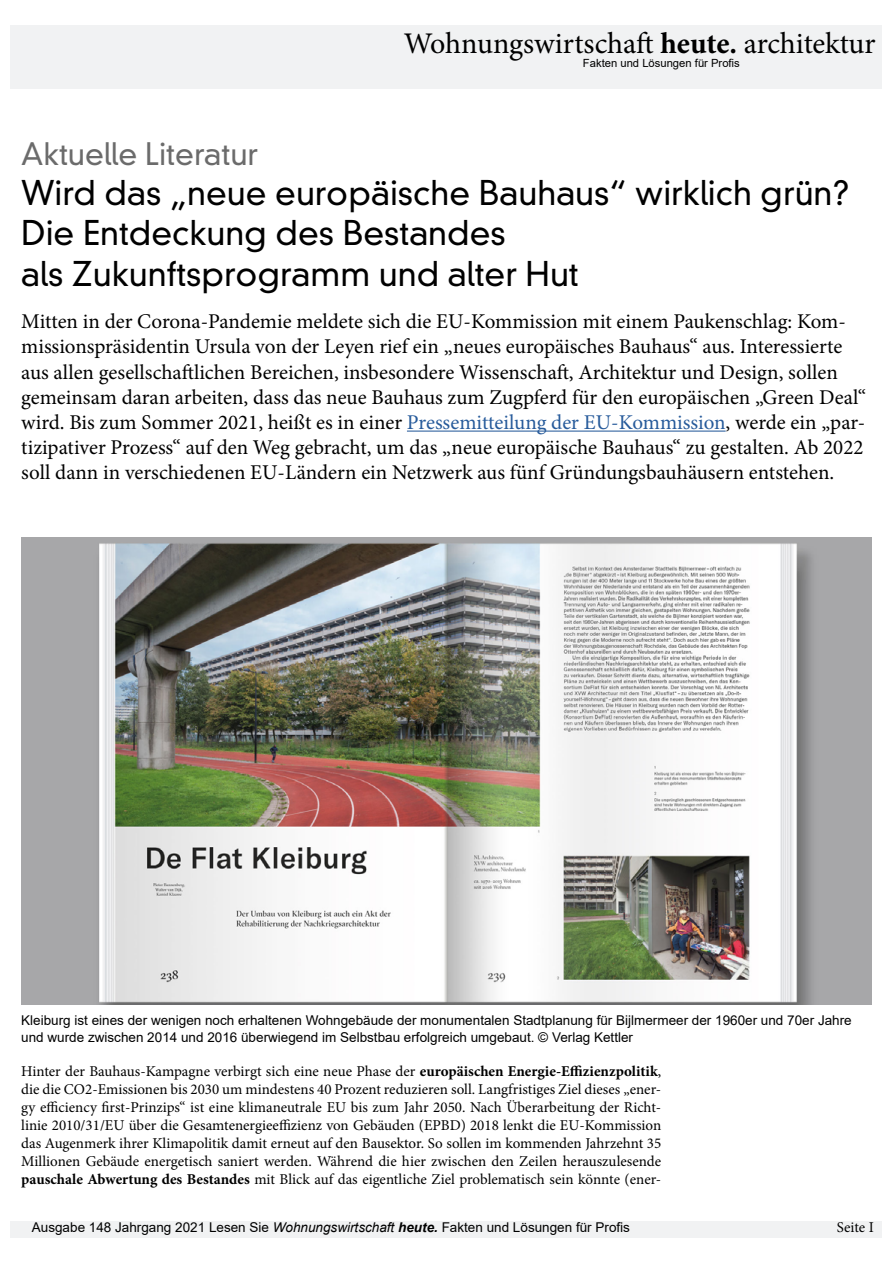
<style>
.page{position:relative;width:893px;height:1263px;background:#fff}
.page>*{position:absolute;margin:0;border:0;box-sizing:border-box;transform-origin:0 0}
.t1{font:300 33px/40.5px "DIN Neuzeit Grotesk Std";color:#000}
.t2{font:30px "Minion Pro";letter-spacing:-.005em;color:#000}
.t3{font:300 30px "DIN Neuzeit Grotesk Std";color:#6b6b6b}
.t4{font:21px/25.2px "Minion Pro";color:#000}
.t5{font:15px/18px "Minion Pro";color:#000;text-align:justify}
.t6{font:13.5px/16.2px "Arial";color:#000}
.t7{font:11.25px "Arial";color:#000}
.s1{font-weight:700}
.s2{color:#275b9b}
.s3{font-style:italic}
.s4{font-weight:700;font-style:italic}
</style>
<div class="page">
<div style="left:11px;top:26px;width:871px;height:63px;background:#f1f2f3"></div>
<div style="left:11px;top:1221px;width:871px;height:16px;background:#f1f2f3"></div>
<img style="left:21px;top:538px;width:851px;height:467px">
<hr style="left:407px;top:431px;width:319px;height:1px;background:#275b9b">
<h2 class="t2" style="left:404px;top:23px;width:473px">Wohnungswirtschaft <span class="s1">heute.</span> architektur</h2>
<p class="t7" style="left:583px;top:56px;width:158px">Fakten und Lösungen für Profis</p>
<h2 class="t3" style="left:21px;top:137px;width:238px">Aktuelle Literatur</h2>
<h1 class="t1" style="left:21px;top:173px;width:830px">Wird das „neue europäische Bauhaus“ wirklich grün?<br>Die Entdeckung des Bestandes<br>als Zukunftsprogramm und alter Hut</h1>
<p class="t4" style="left:21px;top:309px;width:846px">Mitten in der Corona-Pandemie meldete sich die EU-Kommission mit einem Paukenschlag: Kom&shy;missionspräsidentin Ursula von der Leyen rief ein „neues europäisches Bauhaus“ aus. Interessierte aus allen gesellschaftlichen Bereichen, insbesondere Wissenschaft, Architektur und Design, sollen gemeinsam daran arbeiten, dass das neue Bauhaus zum Zugpferd für den europäischen „Green Deal“ wird. Bis zum Sommer 2021, heißt es in einer <span class="s2">Pressemitteilung der EU-Kommission</span>, werde ein „par&shy;tizipativer Prozess“ auf den Weg gebracht, um das „neue europäische Bauhaus“ zu gestalten. Ab 2022 soll dann in verschiedenen EU-Ländern ein Netzwerk aus fünf Gründungsbauhäusern entstehen.</p>
<p class="t6" style="left:21px;top:1012px;width:832px">Kleiburg ist eines der wenigen noch erhaltenen Wohngebäude der monumentalen Stadtplanung für Bijlmermeer der 1960er und 70er Jahre und wurde zwischen 2014 und 2016 überwiegend im Selbstbau erfolgreich umgebaut. © Verlag Kettler</p>
<p class="t5" style="left:21px;top:1062px;width:641px">Hinter der Bauhaus-Kampagne verbirgt sich eine neue Phase der <span class="s1">europäischen Energie-Effizienzpolitik</span>, die die CO2-Emissionen bis 2030 um mindestens 40 Prozent reduzieren soll. Langfristiges Ziel dieses „ener&shy;gy efficiency first-Prinzips“ ist eine klimaneutrale EU bis zum Jahr 2050. Nach Überarbeitung der Richt&shy;linie 2010/31/EU über die Gesamtenergieeffizienz von Gebäuden (EPBD) 2018 lenkt die EU-Kommission das Augenmerk ihrer Klimapolitik damit erneut auf den Bausektor. So sollen im kommenden Jahrzehnt 35<br>Millionen Gebäude energetisch saniert werden. Während die hier zwischen den Zeilen herauszulesende <span class="s1">pauschale Abwertung des Bestandes</span> mit Blick auf das eigentliche Ziel problematisch sein könnte (ener-</p>
<p class="t6" style="left:32px;top:1219px;width:600px">Ausgabe 148 Jahrgang 2021 Lesen Sie <span class="s3">Wohnungswirtschaft</span> <span class="s4">heute.</span> Fakten und Lösungen für Profis</p>
<p class="t5" style="left:837px;top:1218px;width:38px">Seite I</p>
</div>
